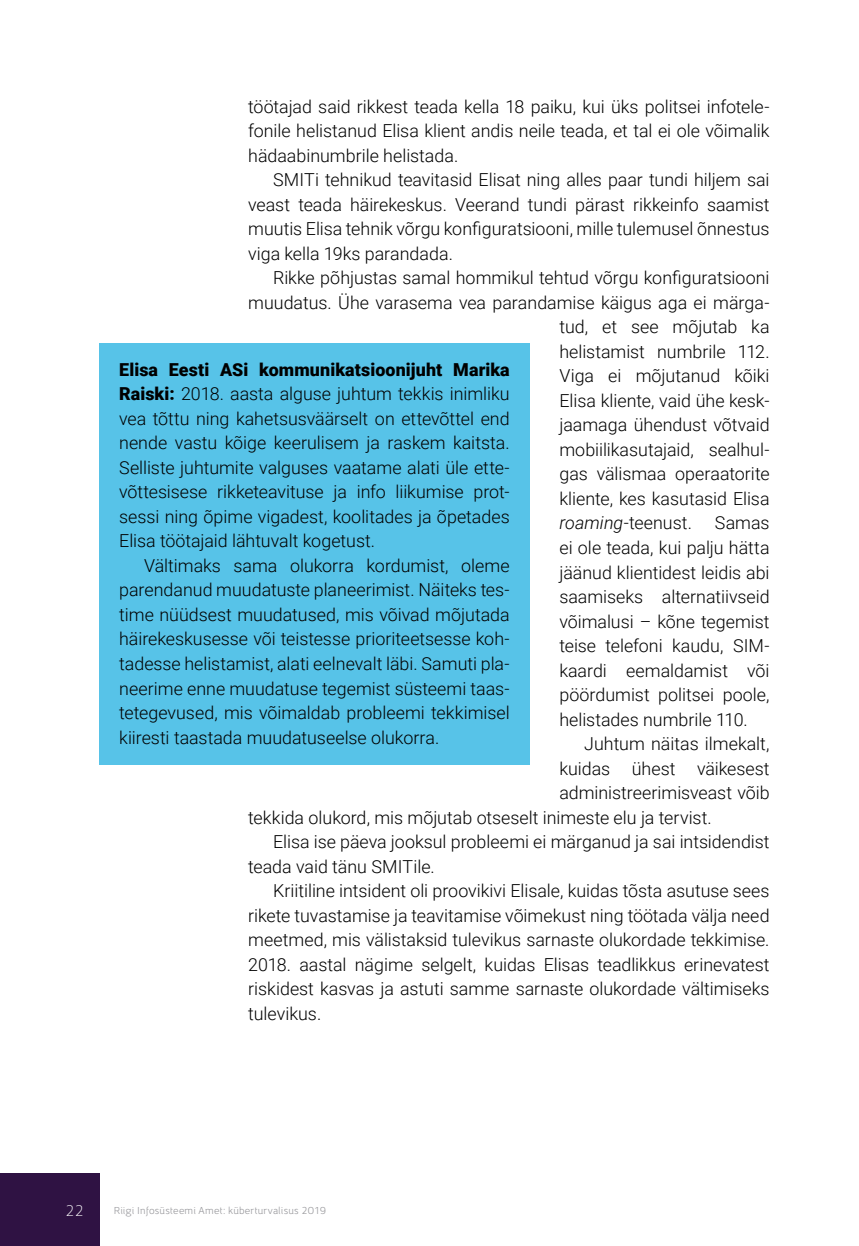
<style>
.page{position:relative;width:859px;height:1246px;background:#fff}
.page>*{position:absolute;margin:0;border:0;box-sizing:border-box;transform-origin:0 0}
.t1{font:300 17.85px/24.5px "Roboto";color:#000;text-align:justify}
.t2{font:300 15.75px "Ludwig";color:#fff}
.t3{font:10.5px "Ludwig";letter-spacing:.015em;color:#98989c}
.s1{font-style:italic}
.s2{font-weight:900}
</style>
<div class="page">
<div style="left:0;top:1172px;width:99px;height:73px;background:#2f1243"></div>
<div style="left:99px;top:342px;width:430px;height:422px;background:#57c3e8"></div>
<p class="t1" style="left:248px;top:93px;width:522px">töötajad said rikkest teada kella 18 paiku, kui üks politsei infotele&shy;fonile helistanud Elisa klient andis neile teada, et tal ei ole võimalik hädaabinumbrile helistada.</p>
<p class="t1" style="left:248px;top:167px;width:522px;text-indent:25px">SMITi tehnikud teavitasid Elisat ning alles paar tundi hiljem sai veast teada häirekeskus. Veerand tundi pärast rikkeinfo saamist muutis Elisa tehnik võrgu konfiguratsiooni, mille tulemusel õnnestus viga kella 19ks parandada.</p>
<p class="t1" style="left:273px;top:265px;width:498px">Rikke põhjustas samal hommikul tehtud võrgu konfiguratsiooni</p>
<p class="t1" style="left:248px;top:289px;width:522px">muudatus. Ühe varasema vea parandamise käigus aga ei märga-</p>
<p class="t1" style="left:559px;top:314px;width:211px">tud, et see mõjutab ka</p>
<p class="t1" style="left:559px;top:338px;width:209px">helistamist numbrile 112.</p>
<p class="t1" style="left:559px;top:363px;width:212px">Viga ei mõjutanud kõiki</p>
<p class="t1" style="left:559px;top:387px;width:211px">Elisa kliente, vaid ühe kesk-</p>
<p class="t1" style="left:559px;top:412px;width:212px">jaamaga ühendust võtvaid</p>
<p class="t1" style="left:559px;top:436px;width:211px">mobiilikasutajaid, sealhul-</p>
<p class="t1" style="left:559px;top:461px;width:211px">gas välismaa operaatorite</p>
<p class="t1" style="left:559px;top:485px;width:211px">kliente, kes kasutasid Elisa</p>
<p class="t1" style="left:559px;top:510px;width:131px"><span class="s1">roaming</span>-teenust.</p>
<p class="t1" style="left:119px;top:356px;width:392px;text-align:left"><span class="s2">Elisa Eesti ASi kommunikatsioonijuht Marika Raiski:</span> 2018. aasta alguse juhtum tekkis inimliku vea tõttu ning kahetsusväärselt on ettevõttel end nende vastu kõige keerulisem ja raskem kaitsta.<br>Selliste juhtumite valguses vaatame alati üle ette&shy;võttesisese rikketeavituse ja info liikumise prot&shy;sessi ning õpime vigadest, koolitades ja õpetades Elisa töötajaid lähtuvalt kogetust.</p>
<p class="t1" style="left:119px;top:552px;width:392px;text-indent:25px">Vältimaks sama olukorra kordumist, oleme parendanud muudatuste planeerimist. Näiteks tes&shy;time nüüdsest muudatused, mis võivad mõjutada häirekeskusesse või teistesse prioriteetsesse koh&shy;tadesse helistamist, alati eelnevalt läbi. Samuti pla&shy;neerime enne muudatuse tegemist süsteemi taas&shy;tetegevused, mis võimaldab probleemi tekkimisel kiiresti taastada muudatuseelse olukorra.</p>
<p class="t1" style="left:559px;top:510px;width:212px;text-indent:155px">Samas ei ole teada, kui palju hätta jäänud klientidest leidis abi saamiseks alternatiivseid võimalusi – kõne tegemist teise telefoni kaudu, SIM&shy;kaardi eemaldamist või pöördumist politsei poole, helistades numbrile 110.</p>
<p class="t1" style="left:584px;top:730px;width:187px">Juhtum näitas ilmekalt,</p>
<p class="t1" style="left:559px;top:755px;width:211px">kuidas ühest väikesest</p>
<p class="t1" style="left:559px;top:779px;width:212px">administreerimisveast võib</p>
<p class="t1" style="left:248px;top:804px;width:462px">tekkida olukord, mis mõjutab otseselt inimeste elu ja tervist.</p>
<p class="t1" style="left:273px;top:828px;width:498px">Elisa ise päeva jooksul probleemi ei märganud ja sai intsidendist</p>
<p class="t1" style="left:248px;top:853px;width:185px">teada vaid tänu SMITile.</p>
<p class="t1" style="left:273px;top:877px;width:498px">Kriitiline intsident oli proovikivi Elisale, kuidas tõsta asutuse sees</p>
<p class="t1" style="left:248px;top:902px;width:522px">rikete tuvastamise ja teavitamise võimekust ning töötada välja need</p>
<p class="t1" style="left:248px;top:926px;width:520px">meetmed, mis välistaksid tulevikus sarnaste olukordade tekkimise.</p>
<p class="t1" style="left:248px;top:951px;width:522px">2018. aastal nägime selgelt, kuidas Elisas teadlikkus erinevatest</p>
<p class="t1" style="left:248px;top:976px;width:522px">riskidest kasvas ja astuti samme sarnaste olukordade vältimiseks</p>
<p class="t1" style="left:248px;top:1000px;width:72px">tulevikus.</p>
<p class="t2" style="left:65px;top:1202px;width:21px">22</p>
<p class="t3" style="left:114px;top:1204px;width:214px">Riigi Infosüsteemi Amet: küberturvalisus 2019</p>
</div>
